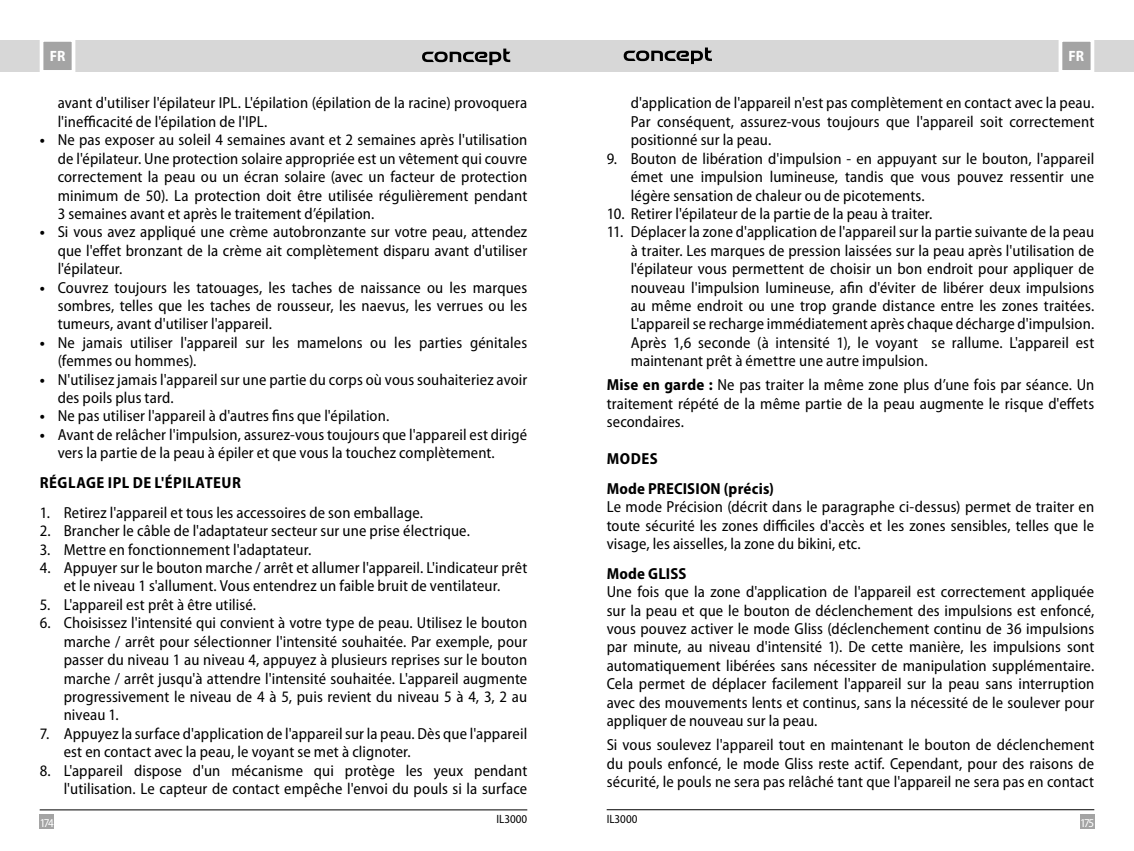
<style>
.page{position:relative;width:1134px;height:851px;background:#fff}
.page>*{position:absolute;margin:0;border:0;box-sizing:border-box;transform-origin:0 0}
.t1{font:semi-condensed 16px/18.4px "Myriad Pro";letter-spacing:.01em;color:#000;text-align:justify}
.t2{font:700 semi-condensed 16px/29.8px "Myriad Pro";letter-spacing:.015em;color:#000}
.t3{font:700 semi-condensed 16px "Myriad Pro";letter-spacing:.035em;color:#000}
.t4{font:700 semi-condensed 15px "Myriad Pro";color:#fff}
.t5{font:semi-condensed 12px "Myriad Pro";color:#000}
.t6{font:semi-condensed 12px "Myriad Pro";letter-spacing:-.125em;color:#fff}
.s1{font-weight:700}
</style>
<div class="page">
<div style="left:567px;top:40px;width:567px;height:32px;background:#d7d7d7"></div>
<div style="left:0;top:40px;width:567px;height:32px;background:#d7d7d7"></div>
<svg style="left:1058px;top:40px;width:37px;height:32px"></svg>
<svg style="left:39px;top:40px;width:37px;height:32px"></svg>
<svg style="left:422px;top:49px;width:88px;height:16px"></svg>
<svg style="left:624px;top:47px;width:88px;height:17px"></svg>
<div style="left:40px;top:814px;width:14px;height:14px;background:#a4a4a4"></div>
<div style="left:1080px;top:814px;width:14px;height:14px;background:#a4a4a4"></div>
<hr style="left:607px;top:809px;width:487px;height:1px;background:#000">
<hr style="left:40px;top:809px;width:487px;height:1px;background:#000">
<p class="t4" style="left:50px;top:48px;width:17px">FR</p>
<p class="t4" style="left:1069px;top:48px;width:17px">FR</p>
<p class="t1" style="left:58px;top:94px;width:471px">avant d'utiliser l'épilateur IPL. L'épilation (épilation de la racine) provoquera l'inefficacité de l'épilation de l'IPL.</p>
<p class="t1" style="left:58px;top:131px;width:471px;text-indent:-18px"><span class="s1">•</span> Ne pas exposer au soleil 4 semaines avant et 2 semaines après l'utilisation de l'épilateur. Une protection solaire appropriée est un vêtement qui couvre correctement la peau ou un écran solaire (avec un facteur de protection minimum de 50). La protection doit être utilisée régulièrement pendant 3 semaines avant et après le traitement d’épilation.</p>
<p class="t1" style="left:58px;top:223px;width:471px;text-indent:-18px"><span class="s1">•</span> Si vous avez appliqué une crème autobronzante sur votre peau, attendez que l'effet bronzant de la crème ait complètement disparu avant d'utiliser l'épilateur.</p>
<p class="t1" style="left:58px;top:278px;width:471px;text-indent:-18px"><span class="s1">•</span> Couvrez toujours les tatouages, les taches de naissance ou les marques sombres, telles que les taches de rousseur, les naevus, les verrues ou les tumeurs, avant d'utiliser l'appareil.</p>
<p class="t1" style="left:58px;top:333px;width:471px;text-indent:-18px"><span class="s1">•</span> Ne jamais utiliser l'appareil sur les mamelons ou les parties génitales (femmes ou hommes).</p>
<p class="t1" style="left:58px;top:370px;width:471px;text-indent:-18px"><span class="s1">•</span> N'utilisez jamais l'appareil sur une partie du corps où vous souhaiteriez avoir des poils plus tard.</p>
<p class="t1" style="left:40px;top:407px;width:351px"><span class="s1">•</span> Ne pas utiliser l'appareil à d'autres fins que l'épilation.</p>
<p class="t1" style="left:58px;top:425px;width:471px;text-indent:-18px"><span class="s1">•</span> Avant de relâcher l'impulsion, assurez-vous toujours que l'appareil est dirigé vers la partie de la peau à épiler et que vous la touchez complètement.</p>
<p class="t3" style="left:40px;top:473px;width:203px">RÉGLAGE IPL DE L'ÉPILATEUR</p>
<p class="t1" style="left:40px;top:503px;width:385px">1. Retirez l'appareil et tous les accessoires de son emballage.</p>
<p class="t1" style="left:40px;top:522px;width:432px">2. Brancher le câble de l'adaptateur secteur sur une prise électrique.</p>
<p class="t1" style="left:40px;top:540px;width:273px">3. Mettre en fonctionnement l'adaptateur.</p>
<p class="t1" style="left:40px;top:558px;width:489px;text-align:center">4. Appuyer sur le bouton marche / arrêt et allumer l'appareil. L'indicateur prêt et le niveau 1 s'allument. Vous entendrez un faible bruit de ventilateur.</p>
<p class="t1" style="left:40px;top:595px;width:218px">5. L'appareil est prêt à être utilisé.</p>
<p class="t1" style="left:64px;top:614px;width:465px;text-indent:-24px">6. Choisissez l'intensité qui convient à votre type de peau. Utilisez le bouton marche / arrêt pour sélectionner l'intensité souhaitée. Par exemple, pour passer du niveau 1 au niveau 4, appuyez à plusieurs reprises sur le bouton marche / arrêt jusqu'à attendre l'intensité souhaitée. L'appareil augmente progressivement le niveau de 4 à 5, puis revient du niveau 5 à 4, 3, 2 au niveau 1.</p>
<p class="t1" style="left:64px;top:724px;width:465px;text-indent:-24px">7. Appuyez la surface d'application de l'appareil sur la peau. Dès que l'appareil est en contact avec la peau, le voyant se met à clignoter.</p>
<p class="t1" style="left:40px;top:761px;width:489px;text-align:right">8. L'appareil dispose d'un mécanisme qui protège les yeux pendant l'utilisation. Le capteur de contact empêche l'envoi du pouls si la surface</p>
<p class="t1" style="left:631px;top:94px;width:465px">d'application de l'appareil n'est pas complètement en contact avec la peau.<br>Par conséquent, assurez-vous toujours que l'appareil soit correctement positionné sur la peau.</p>
<p class="t1" style="left:631px;top:149px;width:465px;text-indent:-24px">9. Bouton de libération d'impulsion - en appuyant sur le bouton, l'appareil émet une impulsion lumineuse, tandis que vous pouvez ressentir une légère sensation de chaleur ou de picotements.</p>
<p class="t1" style="left:607px;top:205px;width:327px">10. Retirer l'épilateur de la partie de la peau à traiter.</p>
<p class="t1" style="left:631px;top:223px;width:465px;text-indent:-24px">11. Déplacer la zone d'application de l'appareil sur la partie suivante de la peau à traiter. Les marques de pression laissées sur la peau après l'utilisation de l'épilateur vous permettent de choisir un bon endroit pour appliquer de nouveau l'impulsion lumineuse, afin d'éviter de libérer deux impulsions au même endroit ou une trop grande distance entre les zones traitées.<br>L'appareil se recharge immédiatement après chaque décharge d'impulsion.<br>Après 1,6 seconde (à intensité 1), le voyant se rallume. L'appareil est maintenant prêt à émettre une autre impulsion.</p>
<p class="t1" style="left:607px;top:376px;width:489px"><span class="s1">Mise en garde :</span> Ne pas traiter la même zone plus d’une fois par séance. Un traitement répété de la même partie de la peau augmente le risque d'effets secondaires.</p>
<p class="t2" style="left:607px;top:444px;width:169px">MODES<br>Mode PRECISION (précis)</p>
<p class="t1" style="left:607px;top:498px;width:489px">Le mode Précision (décrit dans le paragraphe ci-dessus) permet de traiter en toute sécurité les zones difficiles d'accès et les zones sensibles, telles que le visage, les aisselles, la zone du bikini, etc.</p>
<p class="t2" style="left:607px;top:558px;width:81px">Mode GLISS</p>
<p class="t1" style="left:607px;top:583px;width:489px">Une fois que la zone d'application de l'appareil est correctement appliquée sur la peau et que le bouton de déclenchement des impulsions est enfoncé, vous pouvez activer le mode Gliss (déclenchement continu de 36 impulsions par minute, au niveau d'intensité 1). De cette manière, les impulsions sont automatiquement libérées sans nécessiter de manipulation supplémentaire.<br>Cela permet de déplacer facilement l'appareil sur la peau sans interruption avec des mouvements lents et continus, sans la nécessité de le soulever pour appliquer de nouveau sur la peau.</p>
<p class="t1" style="left:607px;top:735px;width:489px">Si vous soulevez l'appareil tout en maintenant le bouton de déclenchement du pouls enfoncé, le mode Gliss reste actif. Cependant, pour des raisons de sécurité, le pouls ne sera pas relâché tant que l'appareil ne sera pas en contact</p>
<p class="t5" style="left:497px;top:812px;width:32px">IL3000</p>
<p class="t5" style="left:607px;top:812px;width:32px">IL3000</p>
<p class="t6" style="left:40px;top:816px;width:16px">174</p>
<p class="t6" style="left:1080px;top:816px;width:16px">175</p>
</div>
